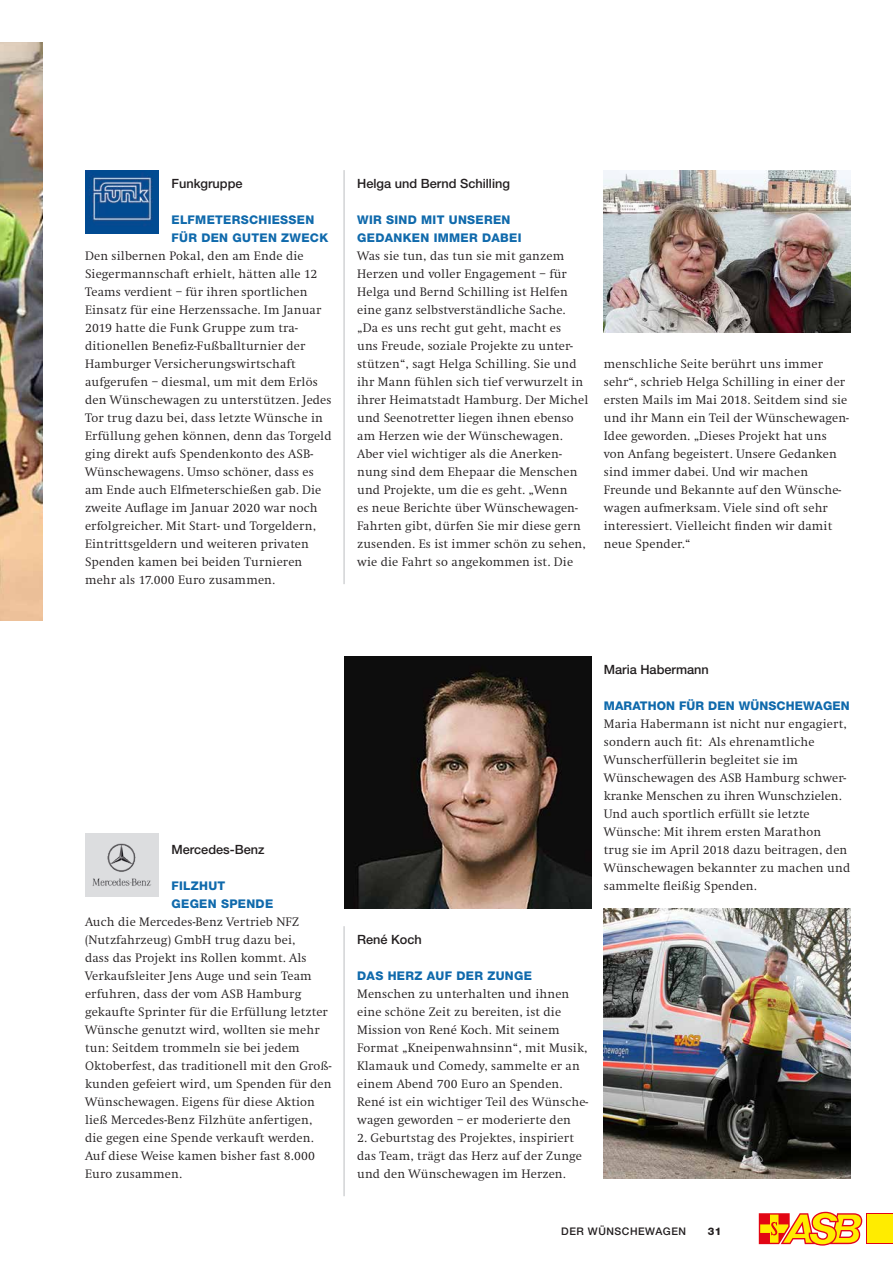
<style>
.page{position:relative;width:893px;height:1263px;background:#fff}
.page>*{position:absolute;margin:0;border:0;box-sizing:border-box;transform-origin:0 0}
.t1{font:300 12.75px/18px "Swift";letter-spacing:.01em;color:#231f20}
.t2{font:500 12.75px "Helvetica Neue LT Std";color:#231f20}
.t3{font:800 12px/18px "Helvetica Neue LT Std";letter-spacing:.025em;color:#106aac}
.t4{font:500 10.5px "Helvetica Neue LT Std";letter-spacing:.05em;color:#231f20}
.t5{font:800 10.5px "Helvetica Neue LT Std";color:#231f20}
</style>
<div class="page">
<img style="left:604px;top:170px;width:246px;height:162px">
<img style="left:604px;top:908px;width:246px;height:270px">
<img style="left:0;top:43px;width:43px;height:577px">
<img style="left:344px;top:656px;width:247px;height:252px">
<div style="left:85px;top:833px;width:74px;height:63px;background:#dcdddf"></div>
<img style="left:92px;top:843px;width:59px;height:43px">
<hr style="left:344px;top:170px;width:1px;height:414px;background:#bcbdc0">
<hr style="left:344px;top:926px;width:1px;height:270px;background:#bcbdc0">
<img style="left:85px;top:170px;width:74px;height:63px">
<div style="left:866px;top:1213px;width:27px;height:31px;background:#e20613"></div>
<div style="left:867px;top:1214px;width:26px;height:29px;background:#ffec00"></div>
<svg style="left:759px;top:1212px;width:103px;height:33px;background:#f5a43d"></svg>
<p class="t2" style="left:171px;top:176px;width:73px">Funkgruppe</p>
<p class="t3" style="left:171px;top:211px;width:158px">ELFMETERSCHIESSEN<br>FÜR DEN GUTEN ZWECK</p>
<p class="t1" style="left:85px;top:247px;width:248px">Den silbernen Pokal, den am Ende die Siegermannschaft erhielt, hätten alle 12<br>Teams verdient – für ihren sportlichen Einsatz für eine Herzenssache. Im Januar 2019 hatte die Funk Gruppe zum tra&shy;ditionellen Benefiz-Fußballturnier der Hamburger Versicherungswirtschaft aufgerufen – diesmal, um mit dem Erlös den Wünschewagen zu unterstützen. Jedes Tor trug dazu bei, dass letzte Wünsche in Erfüllung gehen können, denn das Torgeld ging direkt aufs Spendenkonto des ASB-Wünschewagens. Umso schöner, dass es am Ende auch Elfmeterschießen gab. Die zweite Auflage im Januar 2020 war noch erfolgreicher. Mit Start- und Torgeldern, Eintrittsgeldern und weiteren privaten Spenden kamen bei beiden Turnieren mehr als 17.000 Euro zusammen.</p>
<p class="t2" style="left:357px;top:176px;width:154px">Helga und Bernd Schilling</p>
<p class="t3" style="left:357px;top:211px;width:166px">WIR SIND MIT UNSEREN<br>GEDANKEN IMMER DABEI</p>
<p class="t1" style="left:357px;top:247px;width:233px">Was sie tun, das tun sie mit ganzem Herzen und voller Engagement – für Helga und Bernd Schilling ist Helfen eine ganz selbstverständliche Sache. „Da es uns recht gut geht, macht es<br>uns Freude, soziale Projekte zu unter&shy;stützen“, sagt Helga Schilling. Sie und ihr Mann fühlen sich tief verwurzelt in ihrer Heimatstadt Hamburg. Der Michel und Seenotretter liegen ihnen ebenso am Herzen wie der Wünschewagen.<br>Aber viel wichtiger als die Anerken&shy;nung sind dem Ehepaar die Menschen und Projekte, um die es geht. „Wenn<br>es neue Berichte über Wünschewagen-Fahrten gibt, dürfen Sie mir diese gern zusenden. Es ist immer schön zu sehen, wie die Fahrt so angekommen ist. Die</p>
<p class="t1" style="left:604px;top:355px;width:247px">menschliche Seite berührt uns immer sehr“, schrieb Helga Schilling in einer der ersten Mails im Mai 2018. Seitdem sind sie und ihr Mann ein Teil der Wünschewagen-Idee geworden. „Dieses Projekt hat uns von Anfang begeistert. Unsere Gedanken sind immer dabei. Und wir machen Freunde und Bekannte auf den Wünsche&shy;wagen aufmerksam. Viele sind oft sehr interessiert. Vielleicht finden wir damit neue Spender.“</p>
<p class="t2" style="left:171px;top:842px;width:95px">Mercedes-Benz</p>
<p class="t3" style="left:171px;top:877px;width:103px">FILZHUT<br>GEGEN SPENDE</p>
<p class="t1" style="left:85px;top:913px;width:248px">Auch die Mercedes-Benz Vertrieb NFZ (Nutzfahrzeug) GmbH trug dazu bei,<br>dass das Projekt ins Rollen kommt. Als Verkaufsleiter Jens Auge und sein Team erfuhren, dass der vom ASB Hamburg gekaufte Sprinter für die Erfüllung letzter Wünsche genutzt wird, wollten sie mehr tun: Seitdem trommeln sie bei jedem Oktoberfest, das traditionell mit den Groß&shy;kunden gefeiert wird, um Spenden für den Wünschewagen. Eigens für diese Aktion ließ Mercedes-Benz Filzhüte anfertigen, die gegen eine Spende verkauft werden.<br>Auf diese Weise kamen bisher fast 8.000<br>Euro zusammen.</p>
<p class="t2" style="left:604px;top:662px;width:107px">Maria Habermann</p>
<p class="t3" style="left:604px;top:697px;width:247px">MARATHON FÜR DEN WÜNSCHEWAGEN</p>
<p class="t1" style="left:604px;top:715px;width:248px">Maria Habermann ist nicht nur engagiert, sondern auch fit: Als ehrenamtliche Wunscherfüllerin begleitet sie im Wünschewagen des ASB Hamburg schwer&shy;kranke Menschen zu ihren Wunschzielen.<br>Und auch sportlich erfüllt sie letzte Wünsche: Mit ihrem ersten Marathon<br>trug sie im April 2018 dazu beitragen, den Wünschewagen bekannter zu machen und sammelte fleißig Spenden.</p>
<p class="t2" style="left:357px;top:932px;width:66px">René Koch</p>
<p class="t3" style="left:357px;top:967px;width:176px">DAS HERZ AUF DER ZUNGE</p>
<p class="t1" style="left:357px;top:985px;width:233px">Menschen zu unterhalten und ihnen eine schöne Zeit zu bereiten, ist die Mission von René Koch. Mit seinem Format „Kneipenwahnsinn“, mit Musik, Klamauk und Comedy, sammelte er an einem Abend 700 Euro an Spenden.<br>René ist ein wichtiger Teil des Wünsche&shy;wagen geworden – er moderierte den</p>
<p class="t1" style="left:357px;top:1129px;width:226px">2. Geburtstag des Projektes, inspiriert das Team, trägt das Herz auf der Zunge und den Wünschewagen im Herzen.</p>
<p class="t4" style="left:561px;top:1225px;width:126px">DER WÜNSCHEWAGEN</p>
<p class="t5" style="left:708px;top:1225px;width:15px">31</p>
</div>
